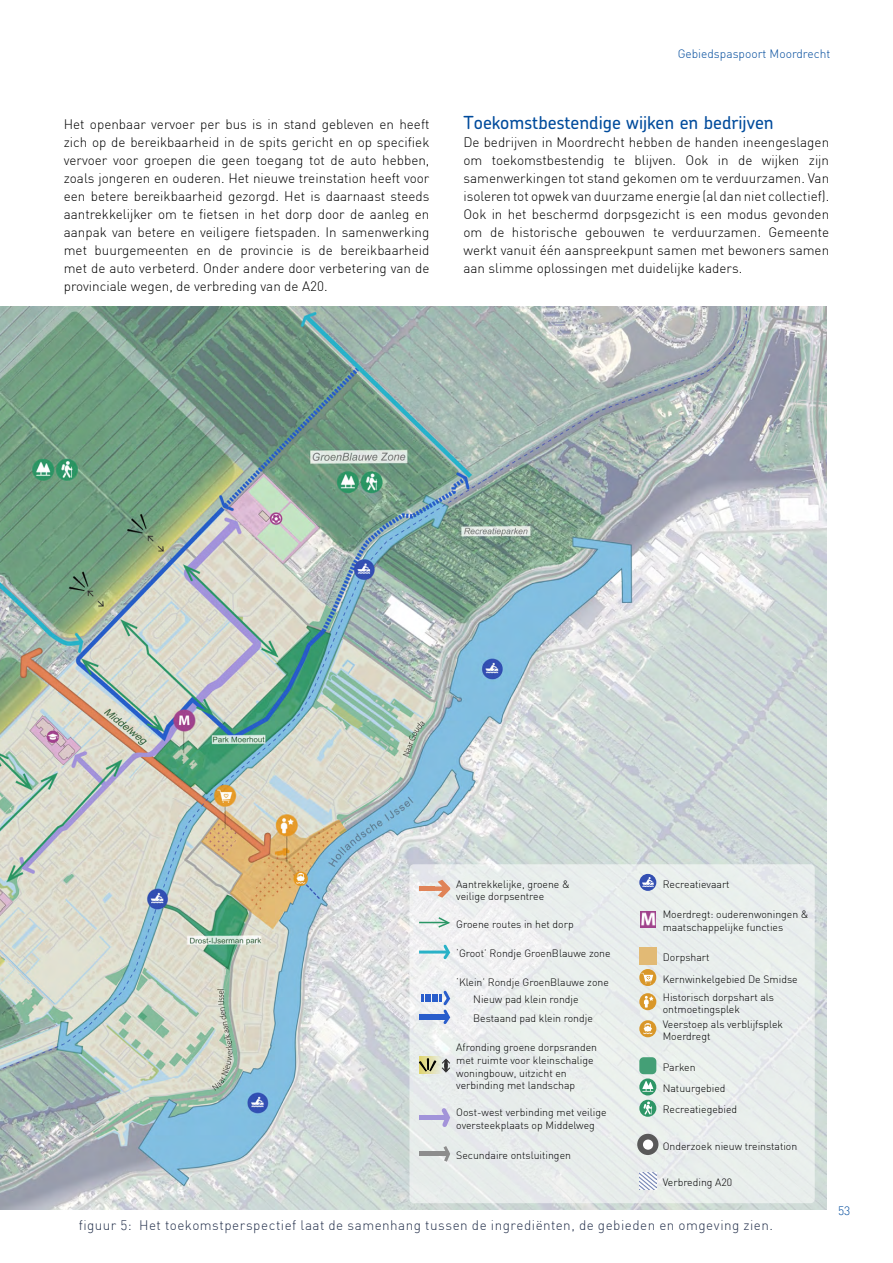
<style>
.page{position:relative;width:893px;height:1263px;background:#fff}
.page>*{position:absolute;margin:0;border:0;box-sizing:border-box;transform-origin:0 0}
.t1{font:500 18px "Chevin";color:#004b9c}
.t2{font:300 13.5px/18px "DIN";color:#000;text-align:justify}
.t3{font:300 13.5px "DIN";letter-spacing:.035em;color:#26324d}
.t4{font:300 12px "DIN";color:#004b9c}
.t5{font:300 10.5px/12.6px "DIN";color:#000}
</style>
<div class="page">
<img style="left:0;top:306px;width:826px;height:903px">
<div style="left:409px;top:864px;width:406px;height:339px;background:#e9eeec;border-radius:4px"></div>
<div style="left:639px;top:1020px;width:17px;height:17px;background:#d99729;border-radius:50%"></div>
<svg style="left:643px;top:1023px;width:9px;height:11px"></svg>
<svg style="left:639px;top:993px;width:17px;height:17px"></svg>
<svg style="left:644px;top:996px;width:9px;height:11px"></svg>
<svg style="left:639px;top:969px;width:17px;height:17px"></svg>
<svg style="left:641px;top:973px;width:12px;height:10px"></svg>
<div style="left:639px;top:948px;width:17px;height:17px;background:#e2ba75"></div>
<div style="left:639px;top:874px;width:17px;height:17px;background:#334fb2;border-radius:50%"></div>
<svg style="left:642px;top:877px;width:12px;height:10px"></svg>
<div style="left:639px;top:1057px;width:17px;height:17px;background:#449f76;border-radius:4px"></div>
<svg style="left:639px;top:1078px;width:17px;height:17px"></svg>
<svg style="left:642px;top:1081px;width:11px;height:11px"></svg>
<svg style="left:639px;top:1100px;width:17px;height:17px"></svg>
<svg style="left:643px;top:1101px;width:9px;height:13px"></svg>
<div style="left:637px;top:1134px;width:21px;height:21px;background:#595959;border-radius:50%"></div>
<div style="left:643px;top:1139px;width:10px;height:11px;background:#fff;border-radius:50%"></div>
<img style="left:639px;top:1172px;width:17px;height:17px">
<img style="left:640px;top:911px;width:16px;height:16px">
<svg style="left:419px;top:916px;width:33px;height:13px"></svg>
<hr style="left:419px;top:950px;width:29px;height:3px;background:#29b2c7">
<svg style="left:441px;top:942px;width:11px;height:19px"></svg>
<svg style="left:419px;top:1073px;width:22px;height:1px"></svg>
<svg style="left:418px;top:988px;width:34px;height:85px"></svg>
<div style="left:419px;top:1115px;width:29px;height:5px;background:#a194da"></div>
<svg style="left:441px;top:1108px;width:10px;height:19px"></svg>
<div style="left:419px;top:1151px;width:30px;height:5px;background:#8d8d8d"></div>
<svg style="left:441px;top:1146px;width:10px;height:16px"></svg>
<svg style="left:428px;top:880px;width:22px;height:18px"></svg>
<div style="left:419px;top:886px;width:16px;height:5px;background:#e08357"></div>
<p class="t4" style="left:678px;top:47px;width:154px">Gebiedspaspoort Moordrecht</p>
<p class="t2" style="left:64px;top:115px;width:367px">Het openbaar vervoer per bus is in stand gebleven en heeft zich op de bereikbaarheid in de spits gericht en op specifiek vervoer voor groepen die geen toegang tot de auto hebben, zoals jongeren en ouderen. Het nieuwe treinstation heeft voor een betere bereikbaarheid gezorgd. Het is daarnaast steeds aantrekkelijker om te fietsen in het dorp door de aanleg en aanpak van betere en veiligere fietspaden. In samenwerking met buurgemeenten en de provincie is de bereikbaarheid met de auto verbeterd. Onder andere door verbetering van de provinciale wegen, de verbreding van de A20.</p>
<h1 class="t1" style="left:463px;top:111px;width:312px">Toekomstbestendige wijken en bedrijven</h1>
<p class="t2" style="left:463px;top:133px;width:367px">De bedrijven in Moordrecht hebben de handen ineengeslagen om toekomstbestendig te blijven. Ook in de wijken zijn samenwerkingen tot stand gekomen om te verduurzamen. Van isoleren tot opwek van duurzame energie (al dan niet collectief).<br>Ook in het beschermd dorpsgezicht is een modus gevonden om de historische gebouwen te verduurzamen. Gemeente werkt vanuit één aanspreekpunt samen met bewoners samen aan slimme oplossingen met duidelijke kaders.</p>
<p class="t5" style="left:456px;top:877px;width:115px">Aantrekkelijke, groene &amp; veilige dorpsentree</p>
<p class="t5" style="left:663px;top:877px;width:68px">Recreatievaart</p>
<p class="t5" style="left:663px;top:908px;width:148px">Moerdregt: ouderenwoningen &amp;</p>
<p class="t5" style="left:456px;top:917px;width:119px">Groene routes in het dorp</p>
<p class="t5" style="left:663px;top:920px;width:122px">maatschappelijke functies</p>
<p class="t5" style="left:456px;top:947px;width:156px">‘Groot’ Rondje GroenBlauwe zone</p>
<p class="t5" style="left:473px;top:974px;width:137px;line-height:16.6px;text-indent:-17px">‘Klein’ Rondje GroenBlauwe zone<br>Nieuw pad klein rondje</p>
<p class="t5" style="left:473px;top:1012px;width:121px">Bestaand pad klein rondje</p>
<p class="t5" style="left:456px;top:1041px;width:142px">Afronding groene dorpsranden met ruimte voor kleinschalige woningbouw, uitzicht en verbinding met landschap</p>
<p class="t5" style="left:456px;top:1106px;width:152px">Oost-west verbinding met veilige oversteekplaats op Middelweg</p>
<p class="t5" style="left:456px;top:1149px;width:116px">Secundaire ontsluitingen</p>
<p class="t5" style="left:663px;top:951px;width:48px">Dorpshart</p>
<p class="t5" style="left:663px;top:972px;width:136px">Kernwinkelgebied De Smidse</p>
<p class="t5" style="left:663px;top:990px;width:113px">Historisch dorpshart als ontmoetingsplek</p>
<p class="t5" style="left:663px;top:1017px;width:122px">Veerstoep als verblijfsplek<br>Moerdregt</p>
<p class="t5" style="left:663px;top:1056px;width:76px;line-height:21.3px">Parken<br>Natuurgebied<br>Recreatiegebied</p>
<p class="t5" style="left:663px;top:1139px;width:136px">Onderzoek nieuw treinstation</p>
<p class="t5" style="left:663px;top:1175px;width:71px">Verbreding A20</p>
<p class="t3" style="left:79px;top:1217px;width:696px">figuur 5: Het toekomstperspectief laat de samenhang tussen de ingrediënten, de gebieden en omgeving zien.</p>
<p class="t4" style="left:838px;top:1203px;width:14px">53</p>
</div>
